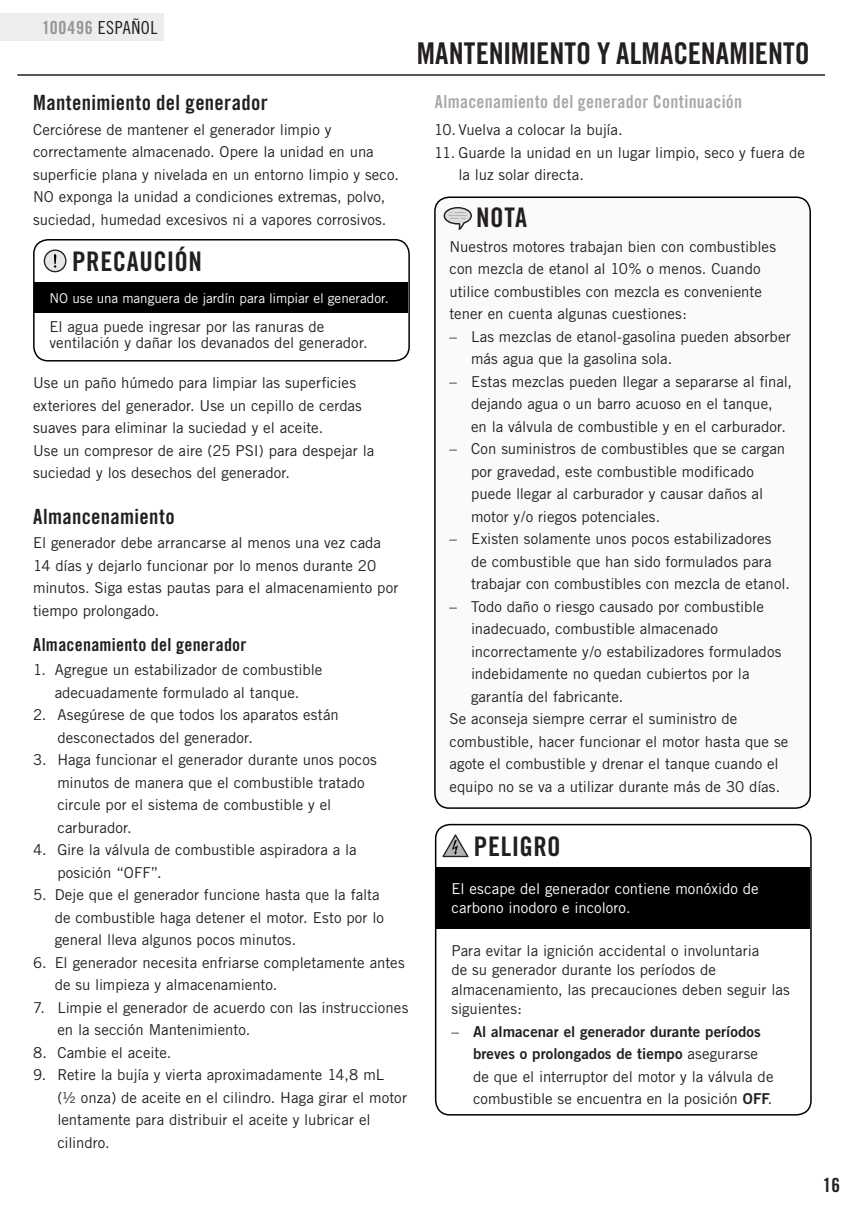
<style>
.page{position:relative;width:864px;height:1215px;background:#fff}
.page>*{position:absolute;margin:0;border:0;box-sizing:border-box;transform-origin:0 0}
.t1{font:30px "Trade Gothic Bold Cond Twenty";color:#231f20}
.t2{font:27px "Trade Gothic Bold Cond Twenty";letter-spacing:.015em;color:#231f20}
.t3{font:21px "Trade Gothic Bold Cond Twenty";letter-spacing:.015em;color:#231f20}
.t4{font:19.5px "Trade Gothic Bold Cond Twenty";color:#231f20}
.t5{font:18px "Trade Gothic Bold Cond Twenty";letter-spacing:.015em;color:#a8a9ad}
.t6{font:18px "Trade Gothic Bold Cond Twenty";letter-spacing:.015em;color:#231f20}
.t7{font:18px "Trade Gothic Cond Eighteen";letter-spacing:.025em;color:#231f20}
.t8{font:15px/22.5px "Trade Gothic";color:#231f20}
.t9{font:15px/22.5px "Trade Gothic Bold Two";letter-spacing:.005em;color:#231f20;text-align:right}
.t10{font:15px/19.5px "Trade Gothic";letter-spacing:.005em;color:#fff}
.t11{font:13.5px "Trade Gothic";letter-spacing:-.005em;color:#fff}
.s1{font-family:"Trade Gothic Bold Cond Twenty";color:#939598}
.s2{font-family:"Trade Gothic"}
.s3{font-family:"Trade Gothic Bold Two"}
</style>
<div class="page">
<hr style="left:17px;top:74px;width:808px;height:2px;background:#231f20">
<div style="left:0;top:14px;width:164px;height:27px;background:#ededee"></div>
<div style="left:33px;top:239px;width:377px;height:123px;border:2px solid #000;border-radius:14px"></div>
<div style="left:35px;top:282px;width:373px;height:31px;background:#000"></div>
<svg style="left:44px;top:250px;width:23px;height:22px"></svg>
<div style="left:435px;top:824px;width:377px;height:292px;border:2px solid #000;border-radius:14px"></div>
<div style="left:436px;top:867px;width:374px;height:62px;background:#000"></div>
<svg style="left:442px;top:834px;width:27px;height:23px"></svg>
<div style="left:435px;top:197px;width:375px;height:611px;background:#fafafa;border-radius:14px"></div>
<div style="left:434px;top:196px;width:377px;height:613px;border:2px solid #000;border-radius:14px"></div>
<svg style="left:444px;top:207px;width:28px;height:23px"></svg>
<p class="t7" style="left:42px;top:17px;width:117px"><span class="s1">100496</span> ESPAÑOL</p>
<h1 class="t1" style="left:417px;top:35px;width:395px">MANTENIMIENTO Y ALMACENAMIENTO</h1>
<h3 class="t3" style="left:33px;top:90px;width:236px">Mantenimiento del generador</h3>
<p class="t8" style="left:33px;top:118px;width:368px">Cerciórese de mantener el generador limpio y correctamente almacenado. Opere la unidad en una superficie plana y nivelada en un entorno limpio y seco.<br>NO exponga la unidad a condiciones extremas, polvo, suciedad, humedad excesivos ni a vapores corrosivos.</p>
<h2 class="t2" style="left:72px;top:245px;width:131px">PRECAUCIÓN</h2>
<p class="t11" style="left:50px;top:290px;width:341px">NO use una manguera de jardín para limpiar el generador.</p>
<p class="t8" style="left:50px;top:318px;width:320px;line-height:16.5px">El agua puede ingresar por las ranuras de ventilación y dañar los devanados del generador.</p>
<p class="t8" style="left:33px;top:371px;width:343px">Use un paño húmedo para limpiar las superficies exteriores del generador. Use un cepillo de cerdas suaves para eliminar la suciedad y el aceite.<br>Use un compresor de aire (25 PSI) para despejar la suciedad y los desechos del generador.</p>
<h3 class="t3" style="left:33px;top:504px;width:143px">Almancenamiento</h3>
<p class="t8" style="left:33px;top:532px;width:367px">El generador debe arrancarse al menos una vez cada 14 días y dejarlo funcionar por lo menos durante 20 minutos. Siga estas pautas para el almacenamiento por tiempo prolongado.</p>
<p class="t6" style="left:33px;top:634px;width:215px">Almacenamiento del generador</p>
<p class="t8" style="left:33px;top:658px;width:291px;text-align:center">1. Agregue un estabilizador de combustible adecuadamente formulado al tanque.</p>
<p class="t8" style="left:57px;top:703px;width:283px;text-indent:-24px">2. Asegúrese de que todos los aparatos están desconectados del generador.</p>
<p class="t8" style="left:57px;top:748px;width:321px;text-indent:-24px">3. Haga funcionar el generador durante unos pocos minutos de manera que el combustible tratado circule por el sistema de combustible y el carburador.</p>
<p class="t8" style="left:57px;top:838px;width:301px;text-indent:-24px">4. Gire la válvula de combustible aspiradora a la posición “OFF”.</p>
<p class="t8" style="left:55px;top:883px;width:331px;text-indent:-22px">5. Deje que el generador funcione hasta que la falta de combustible haga detener el motor. Esto por lo general lleva algunos pocos minutos.</p>
<p class="t8" style="left:55px;top:951px;width:352px;text-indent:-22px">6. El generador necesita enfriarse completamente antes de su limpieza y almacenamiento.</p>
<p class="t8" style="left:57px;top:996px;width:353px;text-indent:-24px">7. Limpie el generador de acuerdo con las instrucciones en la sección Mantenimiento.</p>
<p class="t8" style="left:33px;top:1041px;width:140px">8. Cambie el aceite.</p>
<p class="t8" style="left:57px;top:1063px;width:351px;text-indent:-24px">9. Retire la bujía y vierta aproximadamente 14,8 mL<br>(½ onza) de aceite en el cilindro. Haga girar el motor lentamente para distribuir el aceite y lubricar el cilindro.</p>
<p class="t5" style="left:435px;top:90px;width:309px">Almacenamiento del generador Continuación</p>
<p class="t8" style="left:434px;top:119px;width:190px">10. Vuelva a colocar la bujía.</p>
<p class="t8" style="left:458px;top:141px;width:348px;text-indent:-24px">11. Guarde la unidad en un lugar limpio, seco y fuera de la luz solar directa.</p>
<h2 class="t2" style="left:476px;top:201px;width:52px">NOTA</h2>
<p class="t8" style="left:449px;top:235px;width:328px">Nuestros motores trabajan bien con combustibles con mezcla de etanol al 10% o menos. Cuando utilice combustibles con mezcla es conveniente tener en cuenta algunas cuestiones:</p>
<p class="t8" style="left:471px;top:325px;width:321px;text-indent:-22px">– Las mezclas de etanol-gasolina pueden absorber más agua que la gasolina sola.</p>
<p class="t8" style="left:471px;top:370px;width:323px;text-indent:-22px">– Estas mezclas pueden llegar a separarse al final, dejando agua o un barro acuoso en el tanque, en la válvula de combustible y en el carburador.</p>
<p class="t8" style="left:471px;top:438px;width:316px;text-indent:-22px">– Con suministros de combustibles que se cargan por gravedad, este combustible modificado puede llegar al carburador y causar daños al motor y/o riegos potenciales.</p>
<p class="t8" style="left:471px;top:528px;width:320px;text-indent:-22px">– Existen solamente unos pocos estabilizadores de combustible que han sido formulados para trabajar con combustibles con mezcla de etanol.</p>
<p class="t8" style="left:449px;top:595px;width:316px">– Todo daño o riesgo causado por combustible</p>
<p class="t8" style="left:471px;top:618px;width:249px">inadecuado, combustible almacenado</p>
<p class="t8" style="left:471px;top:640px;width:312px">incorrectamente y/o estabilizadores formulados</p>
<p class="t8" style="left:471px;top:663px;width:280px">indebidamente no quedan cubiertos por la</p>
<p class="t8" style="left:471px;top:685px;width:154px">garantía del fabricante.</p>
<p class="t8" style="left:449px;top:708px;width:289px">Se aconseja siempre cerrar el suministro de</p>
<p class="t8" style="left:449px;top:730px;width:340px">combustible, hacer funcionar el motor hasta que se</p>
<p class="t8" style="left:449px;top:753px;width:331px">agote el combustible y drenar el tanque cuando el</p>
<p class="t8" style="left:449px;top:775px;width:332px">equipo no se va a utilizar durante más de 30 días.</p>
<h2 class="t2" style="left:474px;top:830px;width:88px">PELIGRO</h2>
<p class="t10" style="left:451px;top:878px;width:309px">El escape del generador contiene monóxido de carbono inodoro e incoloro.</p>
<p class="t8" style="left:451px;top:940px;width:340px;line-height:19.5px">Para evitar la ignición accidental o involuntaria<br>de su generador durante los períodos de almacenamiento, las precauciones deben seguir las siguientes:</p>
<p class="t9" style="left:451px;top:1020px;width:311px"><span class="s2">–</span> Al almacenar el generador durante períodos breves o prolongados de tiempo <span class="s2">asegurarse</span></p>
<p class="t8" style="left:473px;top:1065px;width:302px">de que el interruptor del motor y la válvula de combustible se encuentra en la posición <span class="s3">OFF</span>.</p>
<h3 class="t4" style="left:823px;top:1173px;width:19px">16</h3>
</div>
